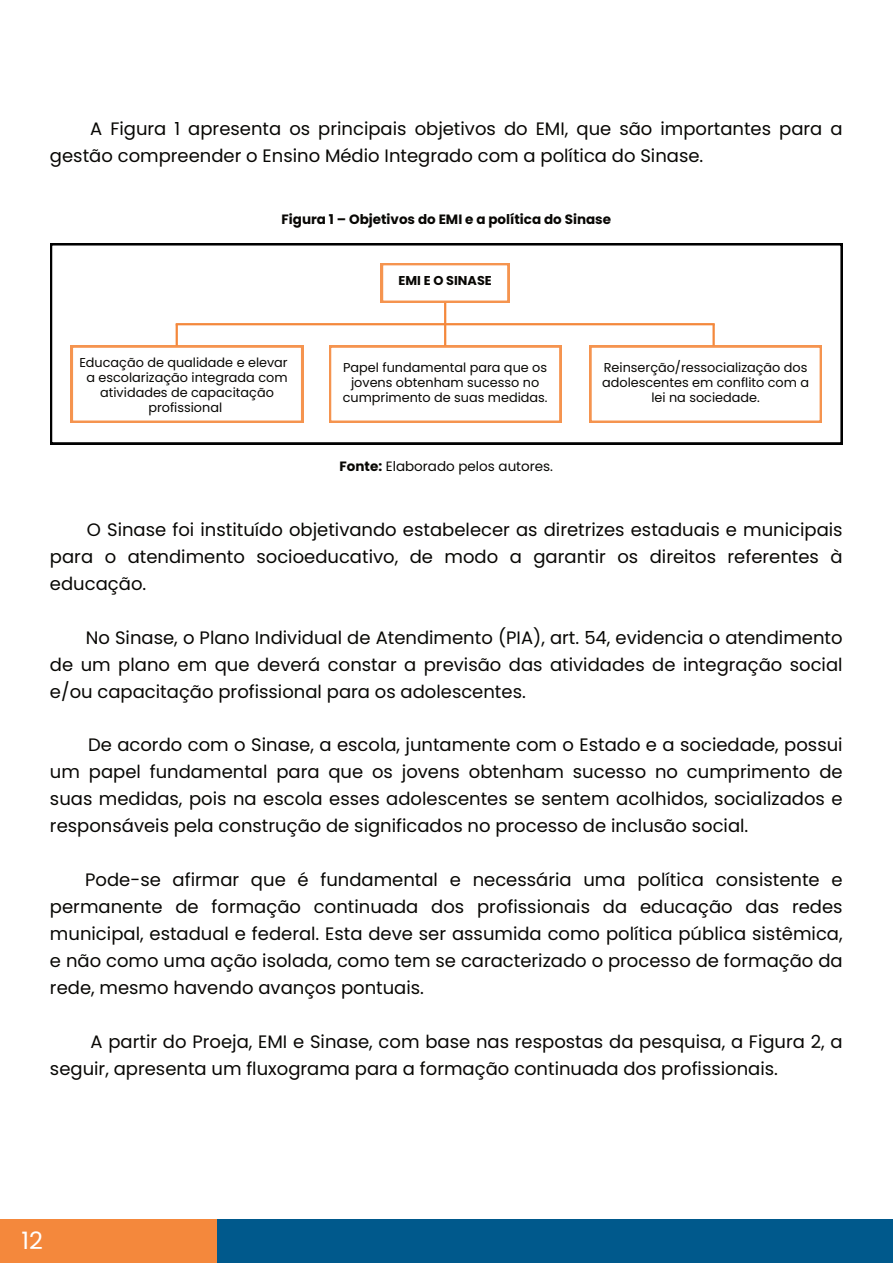
<style>
.page{position:relative;width:893px;height:1264px;background:#fff}
.page>*{position:absolute;margin:0;border:0;box-sizing:border-box;transform-origin:0 0}
.t1{font:24px "Poppins";color:#fff}
.t2{font:18px/27px "Poppins";color:#080704;text-align:justify}
.t3{font:700 13.5px "Poppins";color:#080704}
.t4{font:13.5px "Poppins";color:#080704}
.t5{font:12.75px/15px "Poppins";color:#080704;text-align:center}
.t6{font:700 12.75px "Poppins";color:#080704}
.s1{font-weight:700}
</style>
<div class="page">
<div style="left:212px;top:1218px;width:680px;height:44px;background:#00598c"></div>
<div style="left:0;top:1218px;width:217px;height:44px;background:#f4883c"></div>
<svg style="left:50px;top:243px;width:792px;height:201px"></svg>
<svg style="left:71px;top:345px;width:232px;height:78px"></svg>
<svg style="left:329px;top:345px;width:232px;height:78px"></svg>
<svg style="left:589px;top:345px;width:232px;height:78px"></svg>
<hr style="left:176px;top:323px;width:538px;height:2px;background:#f4883c">
<hr style="left:444px;top:303px;width:2px;height:42px;background:#f4883c">
<hr style="left:176px;top:324px;width:2px;height:21px;background:#f4883c">
<hr style="left:712px;top:324px;width:2px;height:21px;background:#f4883c">
<p class="t2" style="left:50px;top:115px;width:794px;text-indent:40px">A Figura 1 apresenta os principais objetivos do EMI, que são importantes para a gestão compreender o Ensino Médio Integrado com a política do Sinase.</p>
<p class="t3" style="left:281px;top:211px;width:331px">Figura 1 – Objetivos do EMI e a política do Sinase</p>
<p class="t6" style="left:398px;top:273px;width:95px">EMI E O SINASE</p>
<p class="t5" style="left:79px;top:355px;width:210px">Educação de qualidade e elevar a escolarização integrada com atividades de capacitação profissional</p>
<p class="t5" style="left:343px;top:360px;width:206px">Papel fundamental para que os jovens obtenham sucesso no cumprimento de suas medidas.</p>
<p class="t5" style="left:602px;top:360px;width:208px">Reinserção/ressocialização dos adolescentes em conflito com a lei na sociedade.</p>
<p class="t4" style="left:339px;top:458px;width:215px"><span class="s1">Fonte:</span> Elaborado pelos autores.</p>
<p class="t2" style="left:50px;top:516px;width:794px;text-indent:37px">O Sinase foi instituído objetivando estabelecer as diretrizes estaduais e municipais para o atendimento socioeducativo, de modo a garantir os direitos referentes à educação.</p>
<p class="t2" style="left:50px;top:624px;width:794px;text-indent:36px">No Sinase, o Plano Individual de Atendimento (PIA), art. 54, evidencia o atendimento de um plano em que deverá constar a previsão das atividades de integração social e/ou capacitação profissional para os adolescentes.</p>
<p class="t2" style="left:50px;top:731px;width:794px;text-indent:38px">De acordo com o Sinase, a escola, juntamente com o Estado e a sociedade, possui um papel fundamental para que os jovens obtenham sucesso no cumprimento de suas medidas, pois na escola esses adolescentes se sentem acolhidos, socializados e responsáveis pela construção de significados no processo de inclusão social.</p>
<p class="t2" style="left:50px;top:866px;width:794px;text-indent:35px">Pode-se afirmar que é fundamental e necessária uma política consistente e permanente de formação continuada dos profissionais da educação das redes municipal, estadual e federal. Esta deve ser assumida como política pública sistêmica, e não como uma ação isolada, como tem se caracterizado o processo de formação da rede, mesmo havendo avanços pontuais.</p>
<p class="t2" style="left:50px;top:1028px;width:794px;text-indent:40px">A partir do Proeja, EMI e Sinase, com base nas respostas da pesquisa, a Figura 2, a seguir, apresenta um fluxograma para a formação continuada dos profissionais.</p>
<h1 class="t1" style="left:21px;top:1226px;width:23px">12</h1>
</div>
